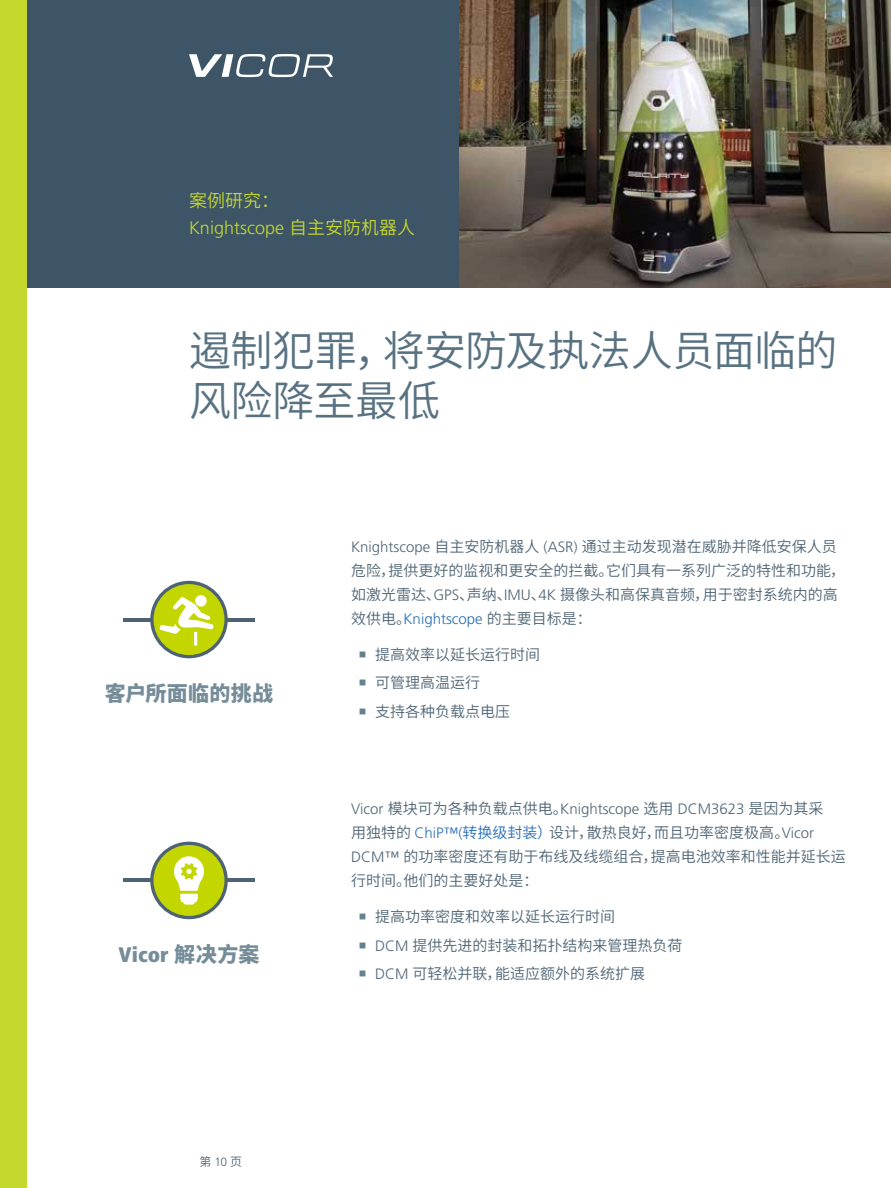
<style>
.page{position:relative;width:891px;height:1188px;background:#fff}
.page>*{position:absolute;margin:0;border:0;box-sizing:border-box;transform-origin:0 0}
.t1{font:42px/49.5px "Source Han Sans CN";letter-spacing:-.01em;color:#587282}
.t2{font:900 condensed 21px "Frutiger LT Pro";color:#768d99}
.t3{font:800 21px "Source Han Sans CN";letter-spacing:.01em;color:#768d99}
.t4{font:300 18px "Frutiger LT Pro";color:#c4d82e}
.t5{font:18px "Source Han Sans CN";color:#c4d82e}
.t6{font:15px/24px "Source Han Sans CN";color:#4f6575}
.t7{font:300 15px "Frutiger LT Pro";color:#4f6575}
.t8{font:12px "Source Han Sans CN";color:#4f6575}
.s1{font-family:"Source Han Sans CN";font-weight:400}
.s2{font-family:"Source Han Sans CN";font-weight:800;font-stretch:normal}
.s3{font-family:"Frutiger LT Pro";font-weight:300}
.s4{font-family:"Frutiger LT Pro";font-weight:300;color:#286fb7}
.s5{color:#286fb7}
</style>
<div class="page">
<div style="left:0;top:0;width:27px;height:1188px;background:#c4d82e"></div>
<div style="left:27px;top:0;width:433px;height:288px;background:#3d5567"></div>
<svg style="left:189px;top:54px;width:144px;height:23px"></svg>
<hr style="left:123px;top:879px;width:132px;height:3px;background:#4d6373">
<svg style="left:150px;top:842px;width:78px;height:77px"></svg>
<hr style="left:123px;top:618px;width:132px;height:3px;background:#4d6373">
<svg style="left:150px;top:581px;width:78px;height:77px"></svg>
<img style="left:459px;top:0;width:432px;height:288px">
<p class="t5" style="left:189px;top:190px;width:91px">案例研究：</p>
<p class="t4" style="left:189px;top:217px;width:228px">Knightscope <span class="s1">自主安防机器人</span></p>
<h1 class="t1" style="left:189px;top:327px;width:650px">遏制犯罪，将安防及执法人员面临的风险降至最低</h1>
<h2 class="t3" style="left:105px;top:681px;width:170px">客户所面临的挑战</h2>
<h2 class="t2" style="left:118px;top:942px;width:143px">Vicor <span class="s2">解决方案</span></h2>
<p class="t8" style="left:200px;top:1155px;width:44px">第<span class="s3">10</span>页</p>
<p class="t6" style="left:351px;top:535px;width:496px"><span class="s3">Knightscope</span> 自主安防机器人 <span class="s3">(ASR)</span> 通过主动发现潜在威胁并降低安保人员危险，提供更好的监视和更安全的拦截。它们具有一系列广泛的特性和功能，如激光雷达、<span class="s3">GPS</span>、声纳、<span class="s3">IMU</span>、<span class="s3">4K</span> 摄像头和高保真音频，用于密封系统内的高效供电。<span class="s4">Knightscope</span> 的主要目标是：</p>
<p class="t6" style="left:375px;top:641px;width:166px;line-height:28.5px">提高效率以延长运行时间可管理高温运行<br>支持各种负载点电压</p>
<p class="t7" style="left:351px;top:801px;width:474px">Vicor <span class="s1">模块可为各种负载点供电。</span>Knightscope <span class="s1">选用</span> DCM3623 <span class="s1">是因为其采</span></p>
<p class="t6" style="left:351px;top:821px;width:496px">用独特的 <span class="s4">ChiP™(</span><span class="s5">转换级封装）</span>设计，散热良好，而且功率密度极高。<span class="s3">Vicor<br>DCM™</span> 的功率密度还有助于布线及线缆组合，提高电池效率和性能并延长运行时间。他们的主要好处是：</p>
<p class="t6" style="left:375px;top:903px;width:309px;line-height:28.5px">提高功率密度和效率以延长运行时间<br><span class="s3">DCM</span> 提供先进的封装和拓扑结构来管理热负荷<br><span class="s3">DCM</span> 可轻松并联，能适应额外的系统扩展</p>
</div>
